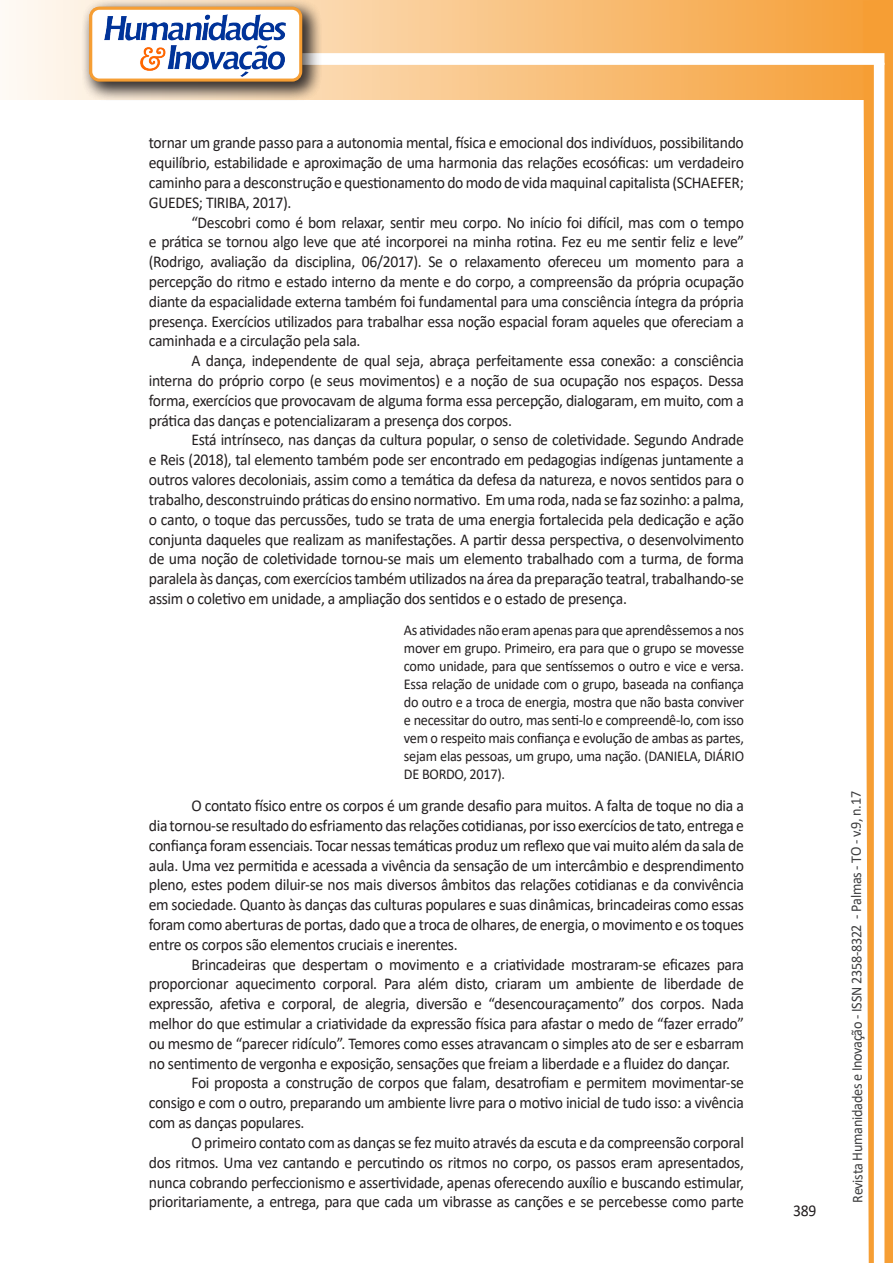
<style>
.page{position:relative;width:893px;height:1263px;background:#fff}
.page>*{position:absolute;margin:0;border:0;box-sizing:border-box;transform-origin:0 0}
.texto{font:16.5px/19.8px "Calibri";letter-spacing:-.02em;color:#231f20;text-align:justify;scale:.95 1}
.citacao{font:15px/18px "Calibri";letter-spacing:-.02em;color:#231f20;text-align:justify;scale:.95 1}
.t1{font:15px "Calibri";letter-spacing:-.025em;color:#3e3e3f;scale:.95 1}
</style>
<div class="page">
<svg style="left:5px;top:0;width:858px;height:100px;background:#f9c484"></svg>
<div style="left:302px;top:53px;width:582px;height:12px;background:#fff;border:2px solid #fff"></div>
<svg style="left:863px;top:0;width:30px;height:1263px"></svg>
<div style="left:81px;top:0;width:241px;height:102px;background:#231f20;opacity:.75"></div>
<div style="left:91px;top:8px;width:210px;height:72px;background:#fff;border-radius:9px"></div>
<img style="left:104px;top:14px;width:181px;height:62px">
<div style="left:89px;top:7px;width:213px;height:75px;border:3px solid #f69e34;border-radius:9px"></div>
<p class="texto" style="left:149px;top:133px;width:628px">tornar um grande passo para a autonomia mental, física e emocional dos indivíduos, possibilitando equilíbrio, estabilidade e aproximação de uma harmonia das relações ecosóficas: um verdadeiro caminho para a desconstrução e questionamento do modo de vida maquinal capitalista (SCHAEFER; GUEDES; TIRIBA, 2017).</p>
<p class="texto" style="left:149px;top:212px;width:628px;text-indent:43px">“Descobri como é bom relaxar, sentir meu corpo. No início foi difícil, mas com o tempo e prática se tornou algo leve que até incorporei na minha rotina. Fez eu me sentir feliz e leve” (Rodrigo, avaliação da disciplina, 06/2017). Se o relaxamento ofereceu um momento para a percepção do ritmo e estado interno da mente e do corpo, a compreensão da própria ocupação diante da espacialidade externa também foi fundamental para uma consciência íntegra da própria presença. Exercícios utilizados para trabalhar essa noção espacial foram aqueles que ofereciam a caminhada e a circulação pela sala.</p>
<p class="texto" style="left:149px;top:350px;width:628px;text-indent:43px">A dança, independente de qual seja, abraça perfeitamente essa conexão: a consciência interna do próprio corpo (e seus movimentos) e a noção de sua ocupação nos espaços. Dessa forma, exercícios que provocavam de alguma forma essa percepção, dialogaram, em muito, com a prática das danças e potencializaram a presença dos corpos.</p>
<p class="texto" style="left:149px;top:430px;width:628px;text-indent:43px">Está intrínseco, nas danças da cultura popular, o senso de coletividade. Segundo Andrade e Reis (2018), tal elemento também pode ser encontrado em pedagogias indígenas juntamente a outros valores decoloniais, assim como a temática da defesa da natureza, e novos sentidos para o trabalho, desconstruindo práticas do ensino normativo. Em uma roda, nada se faz sozinho: a palma, o canto, o toque das percussões, tudo se trata de uma energia fortalecida pela dedicação e ação conjunta daqueles que realizam as manifestações. A partir dessa perspectiva, o desenvolvimento de uma noção de coletividade tornou-se mais um elemento trabalhado com a turma, de forma paralela às danças, com exercícios também utilizados na área da preparação teatral, trabalhando-se assim o coletivo em unidade, a ampliação dos sentidos e o estado de presença.</p>
<p class="citacao" style="left:404px;top:620px;width:360px">As atividades não eram apenas para que aprendêssemos a nos mover em grupo. Primeiro, era para que o grupo se movesse como unidade, para que sentíssemos o outro e vice e versa.<br>Essa relação de unidade com o grupo, baseada na confiança do outro e a troca de energia, mostra que não basta conviver e necessitar do outro, mas senti-lo e compreendê-lo, com isso vem o respeito mais confiança e evolução de ambas as partes, sejam elas pessoas, um grupo, uma nação. (DANIELA, DIÁRIO DE BORDO, 2017).</p>
<p class="texto" style="left:149px;top:795px;width:628px;text-indent:43px">O contato físico entre os corpos é um grande desafio para muitos. A falta de toque no dia a dia tornou-se resultado do esfriamento das relações cotidianas, por isso exercícios de tato, entrega e confiança foram essenciais. Tocar nessas temáticas produz um reflexo que vai muito além da sala de aula. Uma vez permitida e acessada a vivência da sensação de um intercâmbio e desprendimento pleno, estes podem diluir-se nos mais diversos âmbitos das relações cotidianas e da convivência em sociedade. Quanto às danças das culturas populares e suas dinâmicas, brincadeiras como essas foram como aberturas de portas, dado que a troca de olhares, de energia, o movimento e os toques entre os corpos são elementos cruciais e inerentes.</p>
<p class="texto" style="left:149px;top:954px;width:628px;text-indent:43px">Brincadeiras que despertam o movimento e a criatividade mostraram-se eficazes para proporcionar aquecimento corporal. Para além disto, criaram um ambiente de liberdade de expressão, afetiva e corporal, de alegria, diversão e “desencouraçamento” dos corpos. Nada melhor do que estimular a criatividade da expressão física para afastar o medo de “fazer errado” ou mesmo de “parecer ridículo”. Temores como esses atravancam o simples ato de ser e esbarram no sentimento de vergonha e exposição, sensações que freiam a liberdade e a fluidez do dançar.</p>
<p class="texto" style="left:149px;top:1073px;width:628px;text-indent:43px">Foi proposta a construção de corpos que falam, desatrofiam e permitem movimentar-se consigo e com o outro, preparando um ambiente livre para o motivo inicial de tudo isso: a vivência com as danças populares.</p>
<p class="texto" style="left:149px;top:1132px;width:628px;text-indent:43px">O primeiro contato com as danças se fez muito através da escuta e da compreensão corporal dos ritmos. Uma vez cantando e percutindo os ritmos no corpo, os passos eram apresentados, nunca cobrando perfeccionismo e assertividade, apenas oferecendo auxílio e buscando estimular, prioritariamente, a entrega, para que cada um vibrasse as canções e se percebesse como parte</p>
<p class="texto" style="left:793px;top:1200px;width:26px">389</p>
<p class="t1" style="left:846px;top:1203px;width:435px;rotate:-90deg">Revista Humanidades e Inovação - ISSN 2358-8322 - Palmas - TO - v.9, n.17</p>
</div>
